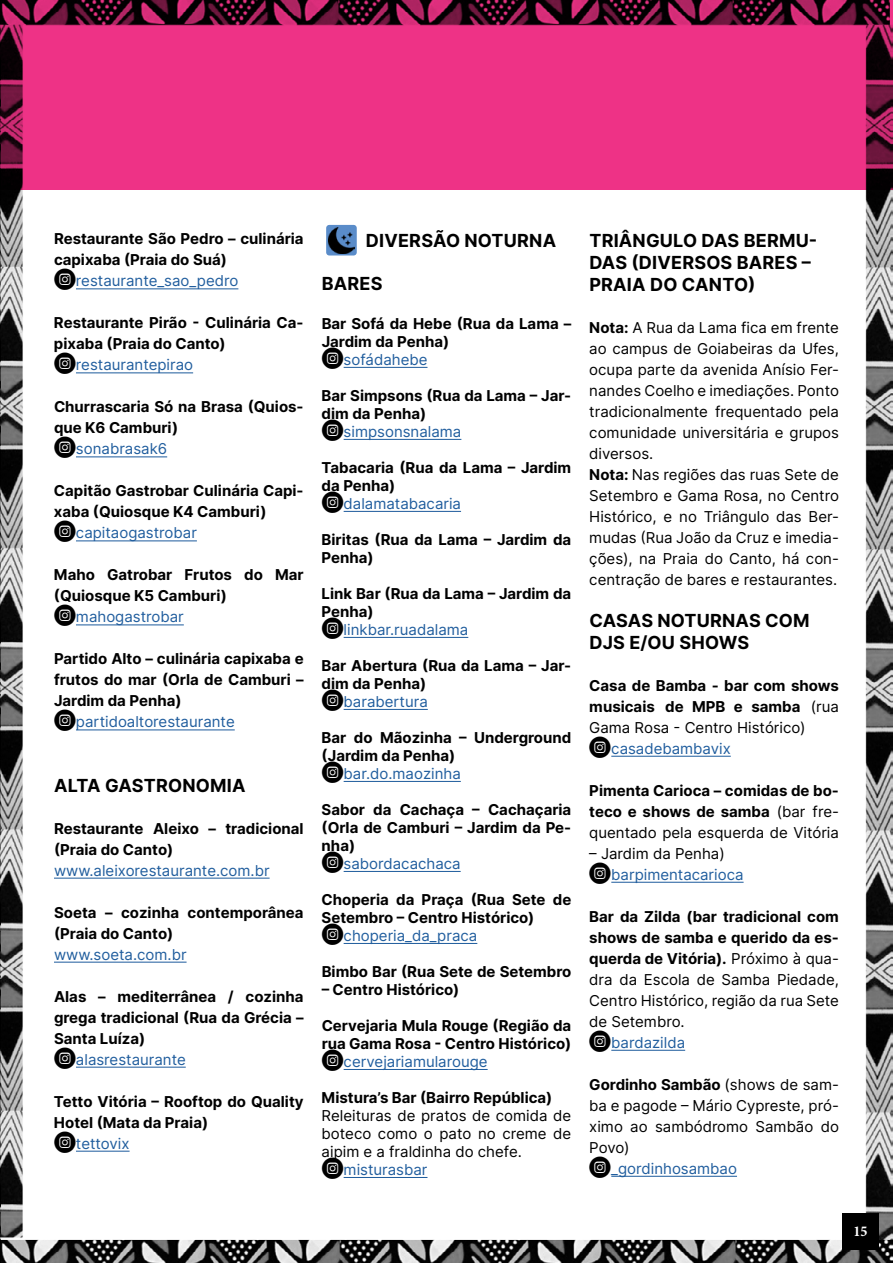
<style>
.page{position:relative;width:893px;height:1263px;background:#fff}
.page>*{position:absolute;margin:0;border:0;box-sizing:border-box;transform-origin:0 0}
.t1{font:700 18px/21.6px "Inter";letter-spacing:.01em;color:#000}
.t2{font:700 15px/21px "Inter";color:#000}
.t3{font:15px/21px "Inter";color:#000}
.t4{font:15px/21px "Inter";color:#215e9e}
.t5{font:15px "Minion Pro Bold Cn Capt";color:#fff}
.s1{font-family:"Social Media Circled";font-weight:400;font-size:21px}
.s2{font-weight:400;color:#215e9e}
.s3{font-family:"Social Media Circled";font-size:21px}
.s4{color:#215e9e}
.s5{font-weight:700}
.s6{font-weight:400}
.s7{color:#000}
.s8{font-family:"Social Media Circled";font-size:21px;color:#000}
</style>
<div class="page">
<img style="left:0;top:0;width:893px;height:1263px">
<div style="left:842px;top:1213px;width:37px;height:36px;background:#000"></div>
<p class="t2" style="left:54px;top:228px;width:251px">Restaurante São Pedro – culinária capixaba (Praia do Suá)<br><span class="s1">Q</span><span class="s2">restaurante_sao_pedro</span></p>
<p class="t2" style="left:54px;top:312px;width:251px">Restaurante Pirão - Culinária Ca&shy;pixaba (Praia do Canto)<br><span class="s1">Q</span><span class="s2">restaurantepirao</span></p>
<p class="t2" style="left:54px;top:396px;width:251px">Churrascaria Só na Brasa (Quios&shy;que K6 Camburi)<br><span class="s1">Q</span><span class="s2">sonabrasak6</span></p>
<p class="t2" style="left:54px;top:480px;width:251px">Capitão Gastrobar Culinária Capi&shy;xaba (Quiosque K4 Camburi)<br><span class="s1">Q</span><span class="s2">capitaogastrobar</span></p>
<p class="t2" style="left:54px;top:564px;width:251px">Maho Gatrobar Frutos do Mar (Quiosque K5 Camburi)<br><span class="s1">Q</span><span class="s2">mahogastrobar</span></p>
<p class="t2" style="left:54px;top:648px;width:251px">Partido Alto – culinária capixaba e frutos do mar (Orla de Camburi –<br>Jardim da Penha)<br><span class="s1">Q</span><span class="s2">partidoaltorestaurante</span></p>
<p class="t1" style="left:54px;top:774px;width:193px">ALTA GASTRONOMIA</p>
<p class="t2" style="left:54px;top:817px;width:251px">Restaurante Aleixo – tradicional (Praia do Canto)</p>
<p class="t4" style="left:54px;top:859px;width:217px">www.aleixorestaurante.com.br</p>
<p class="t2" style="left:54px;top:901px;width:251px">Soeta – cozinha contemporânea (Praia do Canto)</p>
<p class="t4" style="left:54px;top:943px;width:134px">www.soeta.com.br</p>
<p class="t2" style="left:54px;top:985px;width:251px">Alas – mediterrânea / cozinha grega tradicional (Rua da Grécia –<br>Santa Luíza)<br><span class="s1">Q</span><span class="s2">alasrestaurante</span></p>
<p class="t2" style="left:54px;top:1090px;width:251px">Tetto Vitória – Rooftop do Quality<br>Hotel (Mata da Praia)<br><span class="s1">Q</span><span class="s2">tettovix</span></p>
<p class="t1" style="left:366px;top:229px;width:192px">DIVERSÃO NOTURNA</p>
<p class="t1" style="left:322px;top:272px;width:62px">BARES</p>
<p class="t2" style="left:322px;top:314px;width:251px;line-height:18px">Bar Sofá da Hebe (Rua da Lama –<br>Jardim da Penha)<br><span class="s1">Q</span><span class="s2">sofádahebe</span></p>
<p class="t2" style="left:322px;top:386px;width:251px;line-height:18px">Bar Simpsons (Rua da Lama – Jar&shy;dim da Penha)<br><span class="s1">Q</span><span class="s2">simpsonsnalama</span></p>
<p class="t2" style="left:322px;top:458px;width:251px;line-height:18px">Tabacaria (Rua da Lama – Jardim da Penha)<br><span class="s1">Q</span><span class="s2">dalamatabacaria</span></p>
<p class="t2" style="left:322px;top:530px;width:251px;line-height:18px">Biritas (Rua da Lama – Jardim da<br>Penha)</p>
<p class="t2" style="left:322px;top:584px;width:251px;line-height:18px">Link Bar (Rua da Lama – Jardim da<br>Penha)<br><span class="s1">Q</span><span class="s2">linkbar.ruadalama</span></p>
<p class="t2" style="left:322px;top:656px;width:251px;line-height:18px">Bar Abertura (Rua da Lama – Jar&shy;dim da Penha)<br><span class="s1">Q</span><span class="s2">barabertura</span></p>
<p class="t2" style="left:322px;top:728px;width:251px;line-height:18px">Bar do Mãozinha – Underground (Jardim da Penha)<br><span class="s1">Q</span><span class="s2">bar.do.maozinha</span></p>
<p class="t2" style="left:322px;top:800px;width:251px;line-height:18px">Sabor da Cachaça – Cachaçaria (Orla de Camburi – Jardim da Pe&shy;nha)<br><span class="s1">Q</span><span class="s2">sabordacachaca</span></p>
<p class="t2" style="left:322px;top:890px;width:251px;line-height:18px">Choperia da Praça (Rua Sete de<br>Setembro – Centro Histórico)<br><span class="s1">Q</span><span class="s2">choperia_da_praca</span></p>
<p class="t2" style="left:322px;top:960px;width:251px">Bimbo Bar (Rua Sete de Setembro</p>
<p class="t2" style="left:322px;top:978px;width:139px">– Centro Histórico)</p>
<p class="t2" style="left:322px;top:1016px;width:251px;line-height:18px;text-align:justify">Cervejaria Mula Rouge (Região da rua Gama Rosa - Centro Histórico)<br><span class="s1">Q</span><span class="s2">cervejariamularouge</span></p>
<p class="t2" style="left:322px;top:1086px;width:232px">Mistura’s Bar (Bairro República)</p>
<p class="t3" style="left:322px;top:1106px;width:251px;line-height:18px">Releituras de pratos de comida de boteco como o pato no creme de aipim e a fraldinha do chefe.<br><span class="s3">Q</span><span class="s4">misturasbar</span></p>
<p class="t1" style="left:589px;top:229px;width:229px">TRIÂNGULO DAS BERMU-<br>DAS (DIVERSOS BARES –<br>PRAIA DO CANTO)</p>
<p class="t3" style="left:589px;top:316px;width:251px"><span class="s5">Nota:</span> A Rua da Lama fica em frente ao campus de Goiabeiras da Ufes, ocupa parte da avenida Anísio Fer&shy;nandes Coelho e imediações. Ponto tradicionalmente frequentado pela comunidade universitária e grupos diversos.<br><span class="s5">Nota:</span> Nas regiões das ruas Sete de<br>Setembro e Gama Rosa, no Centro<br>Histórico, e no Triângulo das Ber&shy;mudas (Rua João da Cruz e imedia&shy;ções), na Praia do Canto, há con&shy;centração de bares e restaurantes.</p>
<p class="t1" style="left:589px;top:609px;width:222px">CASAS NOTURNAS COM<br>DJS E/OU SHOWS</p>
<p class="t2" style="left:589px;top:674px;width:251px">Casa de Bamba - bar com shows musicais de MPB e samba <span class="s6">(rua<br>Gama Rosa - Centro Histórico)<br></span><span class="s1">Q</span><span class="s2">casadebambavix</span></p>
<p class="t2" style="left:589px;top:779px;width:251px;text-align:justify">Pimenta Carioca – comidas de bo&shy;teco e shows de samba <span class="s6">(bar fre&shy;quentado pela esquerda de Vitória</span></p>
<p class="t4" style="left:589px;top:842px;width:156px"><span class="s7">– Jardim da Penha)<br></span><span class="s8">Q</span>barpimentacarioca</p>
<p class="t3" style="left:589px;top:905px;width:251px"><span class="s5">Bar da Zilda (bar tradicional com shows de samba e querido da es&shy;querda de Vitória).</span> Próximo à qua&shy;dra da Escola de Samba Piedade,<br>Centro Histórico, região da rua Sete de Setembro.<br><span class="s3">Q</span><span class="s4">bardazilda</span></p>
<p class="t3" style="left:589px;top:1073px;width:251px"><span class="s5">Gordinho Sambão</span> (shows de sam&shy;ba e pagode – Mário Cypreste, pró&shy;ximo ao sambódromo Sambão do<br>Povo)<br><span class="s3">Q</span><span class="s4">_gordinhosambao</span></p>
<p class="t5" style="left:853px;top:1221px;width:16px">15</p>
</div>
